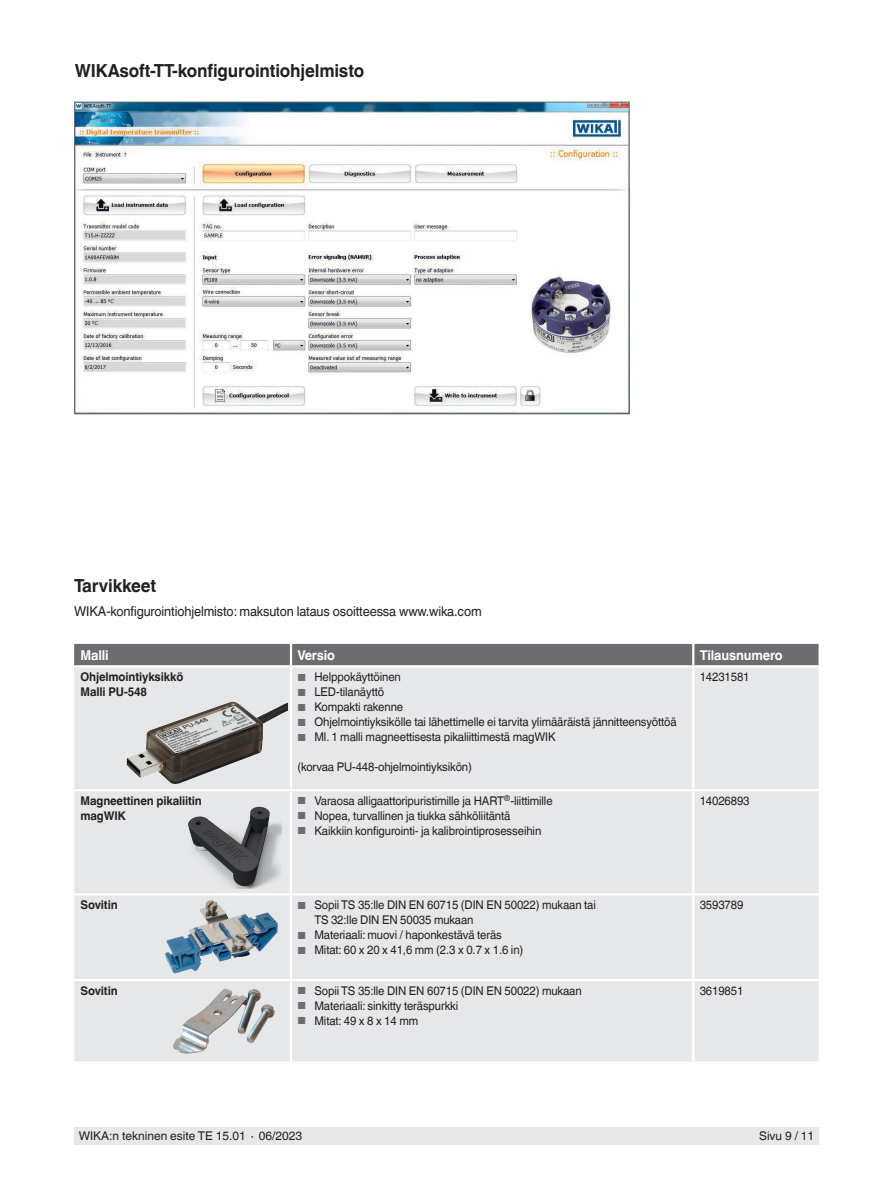
<style>
.page{position:relative;width:893px;height:1188px;background:#fff}
.page>*{position:absolute;margin:0;border:0;box-sizing:border-box;transform-origin:0 0}
.t1{font:700 18px "Helvetica World";letter-spacing:-.01em;color:#231f20;scale:.95 1}
.t2{font:13.5px "Helvetica World";letter-spacing:-.01em;color:#231f20;scale:.95 1}
.t3{font:700 13.5px "Helvetica World";letter-spacing:-.01em;color:#fff;scale:.95 1}
.t4{font:12px/15px "Helvetica World";letter-spacing:-.01em;color:#231f20;scale:.95 1}
.t5{font:700 12px/15px "Helvetica World";letter-spacing:-.01em;color:#231f20;scale:.95 1}
.t6{font:12px "Helvetica World";letter-spacing:-.01em;color:#231f20}
.s1{font-size:10.2px;color:#6c6d70}
</style>
<div class="page">
<div style="left:74px;top:1128px;width:745px;height:17px;background:#e6e7e9"></div>
<img style="left:76px;top:104px;width:551px;height:308px">
<div style="left:74px;top:644px;width:745px;height:21px;background:#6c6d70"></div>
<div style="left:74px;top:667px;width:745px;height:394px;background:#e6e7e9"></div>
<hr style="left:290px;top:644px;width:2px;height:21px;background:#fff">
<hr style="left:692px;top:644px;width:2px;height:21px;background:#fff">
<hr style="left:290px;top:667px;width:2px;height:122px;background:#fff">
<hr style="left:692px;top:667px;width:2px;height:122px;background:#fff">
<hr style="left:74px;top:789px;width:217px;height:2px;background:#fff">
<hr style="left:291px;top:789px;width:402px;height:2px;background:#fff">
<hr style="left:290px;top:791px;width:2px;height:102px;background:#fff">
<hr style="left:693px;top:789px;width:126px;height:2px;background:#fff">
<hr style="left:692px;top:791px;width:2px;height:102px;background:#fff">
<hr style="left:290px;top:896px;width:2px;height:83px;background:#fff">
<hr style="left:692px;top:896px;width:2px;height:83px;background:#fff">
<hr style="left:291px;top:979px;width:402px;height:2px;background:#fff">
<hr style="left:693px;top:979px;width:126px;height:2px;background:#fff">
<hr style="left:692px;top:981px;width:2px;height:80px;background:#fff">
<hr style="left:74px;top:893px;width:217px;height:3px;background:#fff">
<hr style="left:291px;top:893px;width:402px;height:3px;background:#fff">
<hr style="left:693px;top:893px;width:126px;height:3px;background:#fff">
<hr style="left:74px;top:979px;width:217px;height:2px;background:#fff">
<hr style="left:290px;top:981px;width:2px;height:80px;background:#fff">
<img style="left:126px;top:702px;width:162px;height:83px">
<img style="left:188px;top:807px;width:94px;height:81px">
<img style="left:164px;top:898px;width:118px;height:78px">
<img style="left:170px;top:984px;width:108px;height:74px">
<h1 class="t1" style="left:75px;top:60px;width:306px">WIKAsoft-TT-konfigurointiohjelmisto</h1>
<h1 class="t1" style="left:74px;top:575px;width:88px">Tarvikkeet</h1>
<p class="t2" style="left:74px;top:603px;width:431px">WIKA-konfigurointiohjelmisto: maksuton lataus osoitteessa www.wika.com</p>
<p class="t3" style="left:81px;top:647px;width:31px">Malli</p>
<p class="t3" style="left:297px;top:647px;width:41px">Versio</p>
<p class="t3" style="left:700px;top:647px;width:89px">Tilausnumero</p>
<p class="t5" style="left:81px;top:670px;width:110px">Ohjelmointiyksikkö<br>Malli PU-548</p>
<p class="t4" style="left:297px;top:670px;width:110px"><span class="s1">■</span> Helppokäyttöinen</p>
<p class="t4" style="left:700px;top:670px;width:54px">14231581</p>
<p class="t4" style="left:297px;top:685px;width:93px"><span class="s1">■</span> LED-tilanäyttö</p>
<p class="t4" style="left:297px;top:700px;width:113px"><span class="s1">■</span> Kompakti rakenne</p>
<p class="t4" style="left:297px;top:715px;width:401px"><span class="s1">■</span> Ohjelmointiyksikölle tai lähettimelle ei tarvita ylimääräistä jännitteensyöttöä</p>
<p class="t4" style="left:297px;top:730px;width:273px"><span class="s1">■</span> Ml. 1 malli magneettisesta pikaliittimestä magWIK</p>
<p class="t4" style="left:297px;top:760px;width:185px">(korvaa PU-448-ohjelmointiyksikön)</p>
<p class="t5" style="left:81px;top:794px;width:129px">Magneettinen pikaliitin magWIK</p>
<p class="t4" style="left:297px;top:794px;width:270px"><span class="s1">■</span> Varaosa alligaattoripuristimille ja HART<sup>®</sup>-liittimille</p>
<p class="t4" style="left:297px;top:809px;width:226px"><span class="s1">■</span> Nopea, turvallinen ja tiukka sähköliitäntä</p>
<p class="t4" style="left:297px;top:824px;width:258px"><span class="s1">■</span> Kaikkiin konfigurointi- ja kalibrointiprosesseihin</p>
<p class="t4" style="left:700px;top:794px;width:54px">14026893</p>
<p class="t5" style="left:81px;top:898px;width:41px">Sovitin</p>
<p class="t4" style="left:314px;top:898px;width:298px;text-indent:-17px"><span class="s1">■</span> Sopii TS 35:lle DIN EN 60715 (DIN EN 50022) mukaan tai<br>TS 32:lle DIN EN 50035 mukaan</p>
<p class="t4" style="left:297px;top:928px;width:217px"><span class="s1">■</span> Materiaali: muovi / haponkestävä teräs</p>
<p class="t4" style="left:297px;top:943px;width:239px"><span class="s1">■</span> Mitat: 60 x 20 x 41,6 mm (2.3 x 0.7 x 1.6 in)</p>
<p class="t4" style="left:700px;top:898px;width:47px">3593789</p>
<p class="t5" style="left:81px;top:984px;width:41px">Sovitin</p>
<p class="t4" style="left:297px;top:983px;width:301px"><span class="s1">■</span> Sopii TS 35:lle DIN EN 60715 (DIN EN 50022) mukaan</p>
<p class="t4" style="left:297px;top:998px;width:171px"><span class="s1">■</span> Materiaali: sinkitty teräspurkki</p>
<p class="t4" style="left:297px;top:1013px;width:129px"><span class="s1">■</span> Mitat: 49 x 8 x 14 mm</p>
<p class="t4" style="left:700px;top:983px;width:47px">3619851</p>
<p class="t6" style="left:79px;top:1129px;width:225px">WIKA:n tekninen esite TE 15.01 ∙ 06/2023</p>
<p class="t6" style="left:759px;top:1129px;width:57px">Sivu 9 / 11</p>
</div>
